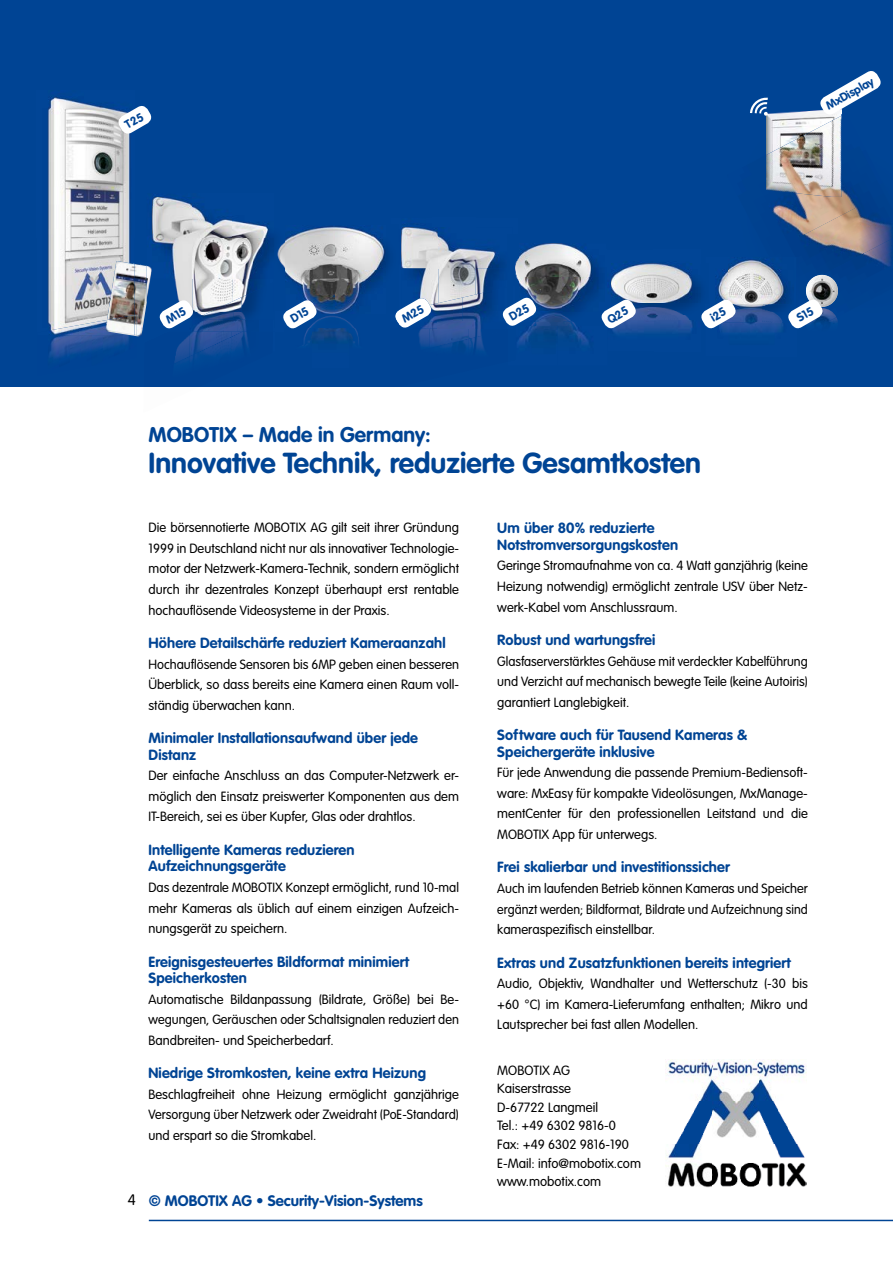
<style>
.page{position:relative;width:893px;height:1263px;background:#fff}
.page>*{position:absolute;margin:0;border:0;box-sizing:border-box;transform-origin:0 0}
.t1{font:700 28.5px "VAG Rounded LT Pro";color:#004494}
.t2{font:700 21px "VAG Rounded LT Pro";color:#004494}
.t3{font:700 15px "VAG Rounded LT Pro";color:#004494}
.t4{font:300 15px "VAG Rounded LT Pro";color:#000}
.t5{font:700 14.55px/16.5px "VAG Rounded LT Pro";letter-spacing:.01em;color:#004494}
.t6{font:300 13.2px/20.5px "VAG Rounded LT Pro";color:#000;text-align:justify}
.t7{font:300 13.2px/20.5px "VAG Rounded LT Pro";color:#000;text-align:justify;scale:.96 1}
.t8{font:700 11.7px "VAG Rounded LT Pro";color:#004494}
</style>
<div class="page">
<div style="left:0;top:0;width:893px;height:387px;background:#004494"></div>
<hr style="left:149px;top:1220px;width:744px;height:1px;background:#004494">
<img style="left:47px;top:96px;width:84px;height:262px">
<img style="left:47px;top:320px;width:59px;height:15px">
<img style="left:151px;top:196px;width:6px;height:39px">
<img style="left:153px;top:197px;width:120px;height:82px">
<img style="left:174px;top:279px;width:19px;height:19px">
<img style="left:193px;top:279px;width:40px;height:41px">
<img style="left:233px;top:279px;width:29px;height:18px">
<img style="left:196px;top:312px;width:14px;height:8px">
<img style="left:242px;top:282px;width:20px;height:30px">
<img style="left:210px;top:297px;width:32px;height:15px">
<img style="left:190px;top:356px;width:7px;height:5px">
<img style="left:231px;top:332px;width:17px;height:18px">
<img style="left:174px;top:335px;width:16px;height:28px">
<img style="left:189px;top:332px;width:42px;height:24px">
<svg style="left:231px;top:332px;width:12px;height:5px"></svg>
<img style="left:193px;top:320px;width:45px;height:12px">
<img style="left:238px;top:320px;width:10px;height:12px">
<img style="left:233px;top:312px;width:20px;height:8px">
<img style="left:401px;top:222px;width:20px;height:42px">
<img style="left:402px;top:228px;width:102px;height:40px">
<img style="left:403px;top:268px;width:36px;height:30px">
<img style="left:439px;top:268px;width:36px;height:30px">
<img style="left:475px;top:268px;width:26px;height:19px">
<img style="left:469px;top:339px;width:15px;height:11px">
<img style="left:418px;top:330px;width:11px;height:16px">
<img style="left:429px;top:329px;width:40px;height:18px">
<img style="left:469px;top:329px;width:13px;height:10px">
<img style="left:434px;top:322px;width:47px;height:7px">
<img style="left:434px;top:298px;width:28px;height:24px">
<img style="left:462px;top:287px;width:33px;height:35px">
<img style="left:518px;top:243px;width:81px;height:78px">
<img style="left:515px;top:259px;width:3px;height:21px">
<img style="left:517px;top:326px;width:41px;height:19px">
<img style="left:558px;top:314px;width:41px;height:31px">
<img style="left:539px;top:321px;width:60px;height:5px">
<img style="left:612px;top:263px;width:89px;height:56px">
<img style="left:611px;top:262px;width:43px;height:20px">
<img style="left:610px;top:282px;width:2px;height:14px">
<img style="left:613px;top:314px;width:41px;height:20px">
<img style="left:654px;top:319px;width:39px;height:14px">
<img style="left:656px;top:304px;width:43px;height:10px">
<img style="left:285px;top:226px;width:101px;height:102px">
<img style="left:277px;top:242px;width:8px;height:26px">
<img style="left:302px;top:328px;width:57px;height:18px">
<img style="left:135px;top:264px;width:12px;height:72px">
<img style="left:107px;top:261px;width:28px;height:54px">
<img style="left:129px;top:315px;width:7px;height:21px">
<img style="left:106px;top:315px;width:29px;height:20px">
<img style="left:147px;top:266px;width:5px;height:31px">
<img style="left:768px;top:110px;width:50px;height:4px">
<img style="left:768px;top:114px;width:74px;height:38px">
<img style="left:841px;top:152px;width:13px;height:39px">
<img style="left:770px;top:191px;width:123px;height:47px">
<img style="left:798px;top:238px;width:95px;height:59px">
<img style="left:806px;top:275px;width:32px;height:32px;border-radius:16px">
<img style="left:766px;top:116px;width:75px;height:81px">
<svg style="left:750px;top:97px;width:18px;height:19px"></svg>
<img style="left:717px;top:259px;width:53px;height:46px">
<img style="left:770px;top:266px;width:20px;height:39px">
<img style="left:722px;top:322px;width:29px;height:11px">
<img style="left:751px;top:322px;width:32px;height:11px">
<img style="left:756px;top:322px;width:27px;height:1px">
<img style="left:738px;top:305px;width:48px;height:17px">
<svg style="left:818px;top:71px;width:63px;height:46px"></svg>
<img style="left:666px;top:1059px;width:140px;height:128px">
<svg style="left:116px;top:103px;width:36px;height:33px"></svg>
<svg style="left:159px;top:298px;width:37px;height:33px"></svg>
<svg style="left:283px;top:298px;width:36px;height:34px"></svg>
<svg style="left:395px;top:296px;width:39px;height:34px"></svg>
<svg style="left:502px;top:295px;width:37px;height:34px"></svg>
<svg style="left:601px;top:297px;width:37px;height:34px"></svg>
<svg style="left:699px;top:297px;width:39px;height:34px"></svg>
<svg style="left:786px;top:297px;width:52px;height:32px"></svg>
<p class="t8" style="left:823px;top:100px;width:55px;rotate:-30deg">MxDisplay</p>
<h2 class="t2" style="left:149px;top:421px;width:284px">MOBOTIX – Made in Germany:</h2>
<h1 class="t1" style="left:149px;top:445px;width:554px">Innovative Technik, reduzierte Gesamtkosten</h1>
<p class="t6" style="left:149px;top:518px;width:312px">Die börsennotierte MOBOTIX AG gilt seit ihrer Gründung 1999 in Deutschland nicht nur als innovativer Technologie&shy;motor der Netzwerk-Kamera-Technik, sondern ermöglicht durch ihr dezentrales Konzept überhaupt erst rentable hochauflösende Videosysteme in der Praxis.</p>
<p class="t5" style="left:149px;top:635px;width:299px">Höhere Detailschärfe reduziert Kameraanzahl</p>
<p class="t6" style="left:149px;top:654px;width:312px">Hochauflösende Sensoren bis 6MP geben einen besseren Überblick, so dass bereits eine Kamera einen Raum voll&shy;ständig überwachen kann.</p>
<p class="t5" style="left:149px;top:730px;width:271px">Minimaler Installationsaufwand über jede<br>Distanz</p>
<p class="t6" style="left:149px;top:766px;width:312px">Der einfache Anschluss an das Computer-Netzwerk er&shy;möglich den Einsatz preiswerter Komponenten aus dem IT-Bereich, sei es über Kupfer, Glas oder drahtlos.</p>
<p class="t5" style="left:149px;top:842px;width:208px">Intelligente Kameras reduzieren<br>Aufzeichnungsgeräte</p>
<p class="t6" style="left:149px;top:877px;width:312px">Das dezentrale MOBOTIX Konzept ermöglicht, rund 10-mal mehr Kameras als üblich auf einem einzigen Aufzeich&shy;nungsgerät zu speichern.</p>
<p class="t5" style="left:149px;top:953px;width:262px">Ereignisgesteuertes Bildformat minimiert<br>Speicherkosten</p>
<p class="t6" style="left:149px;top:989px;width:312px">Automatische Bildanpassung (Bildrate, Größe) bei Be&shy;wegungen, Geräuschen oder Schaltsignalen reduziert den Bandbreiten- und Speicherbedarf.</p>
<p class="t5" style="left:149px;top:1065px;width:279px">Niedrige Stromkosten, keine extra Heizung</p>
<p class="t6" style="left:149px;top:1084px;width:312px">Beschlagfreiheit ohne Heizung ermöglicht ganzjährige Versorgung über Netzwerk oder Zweidraht (PoE-Standard) und erspart so die Stromkabel.</p>
<p class="t4" style="left:128px;top:1191px;width:10px">4</p>
<p class="t3" style="left:149px;top:1191px;width:275px">© MOBOTIX AG • Security-Vision-Systems</p>
<p class="t5" style="left:497px;top:520px;width:182px">Um über 80% reduzierte<br>Notstromversorgungskosten</p>
<p class="t6" style="left:497px;top:556px;width:312px">Geringe Stromaufnahme von ca. 4 Watt ganzjährig (keine Heizung notwendig) ermöglicht zentrale USV über Netz&shy;werk-Kabel vom Anschlussraum.</p>
<p class="t5" style="left:497px;top:632px;width:160px">Robust und wartungsfrei</p>
<p class="t7" style="left:497px;top:651px;width:325px">Glasfaserverstärktes Gehäuse mit verdeckter Kabelführung und Verzicht auf mechanisch bewegte Teile (keine Autoiris) garantiert Langlebigkeit.</p>
<p class="t5" style="left:497px;top:727px;width:252px">Software auch für Tausend Kameras &amp;<br>Speichergeräte inklusive</p>
<p class="t6" style="left:497px;top:763px;width:312px">Für jede Anwendung die passende Premium-Bediensoft&shy;ware: MxEasy für kompakte Videolösungen, MxManage&shy;mentCenter für den professionellen Leitstand und die MOBOTIX App für unterwegs.</p>
<p class="t5" style="left:497px;top:859px;width:234px">Frei skalierbar und investitionssicher</p>
<p class="t6" style="left:497px;top:878px;width:312px">Auch im laufenden Betrieb können Kameras und Speicher ergänzt werden; Bildformat, Bildrate und Aufzeichnung sind kameraspezifisch einstellbar.</p>
<p class="t5" style="left:497px;top:954px;width:295px">Extras und Zusatzfunktionen bereits integriert</p>
<p class="t6" style="left:497px;top:974px;width:312px">Audio, Objektiv, Wandhalter und Wetterschutz (-30 bis +60 °C) im Kamera-Lieferumfang enthalten; Mikro und Lautsprecher bei fast allen Modellen.</p>
<p class="t6" style="left:497px;top:1061px;width:145px;line-height:18.6px;text-align:left">MOBOTIX AG<br>Kaiserstrasse<br>D-67722 Langmeil<br>Tel.: +49 6302 9816-0<br>Fax: +49 6302 9816-190<br>E-Mail: info@mobotix.com www.mobotix.com</p>
</div>
